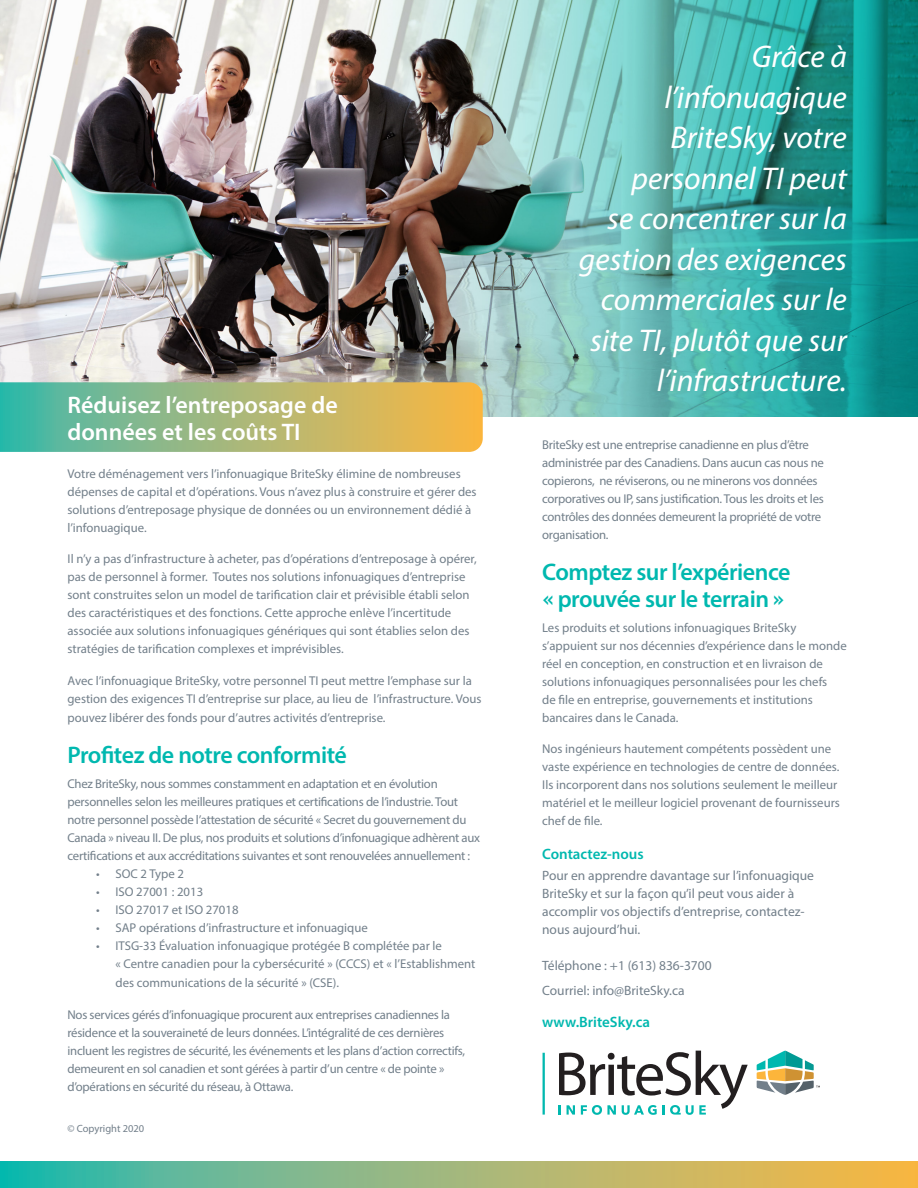
<style>
.page{position:relative;width:918px;height:1188px;background:#fff}
.page>*{position:absolute;margin:0;border:0;box-sizing:border-box;transform-origin:0 0}
.Paragraph_Style_1{font:italic 31.5px/40.5px "Myriad Pro";color:#fff;text-align:right}
.Paragraph_Style_1-2{font:600 24px/27px "Myriad Pro";letter-spacing:-.02em;color:#00b8af}
.t1{font:600 24px/27px "Myriad Pro";color:#fff}
.t2{font:600 15px "Myriad Pro";color:#00b8af}
.t3{font:13.5px/18px "Myriad Pro";color:#727f8a}
.Paragraph_Style_1-3{font:12.75px/18px "Myriad Pro";color:#727f8a}
.Paragraph_Style_1-4{font:12.75px/18px "Myriad Pro";letter-spacing:-.02em;color:#727f8a}
.t4{font:10.5px "Myriad Pro";color:#727f8a}
.s1{font-family:"DIN Alternate";font-weight:700}
</style>
<div class="page">
<img style="left:0;top:0;width:918px;height:417px">
<svg style="left:0;top:1161px;width:918px;height:27px;background:#9ab77b"></svg>
<svg style="left:0;top:382px;width:483px;height:70px;background:#a4b778"></svg>
<svg style="left:757px;top:1051px;width:63px;height:44px"></svg>
<svg style="left:558px;top:1051px;width:190px;height:64px"></svg>
<hr style="left:543px;top:1053px;width:2px;height:62px;background:#00b8af">
<p class="t1" style="left:68px;top:390px;width:272px">Réduisez l’entreposage de données et les coûts TI</p>
<p class="Paragraph_Style_1-3" style="left:68px;top:464px;width:411px">Votre déménagement vers l’infonuagique BriteSky élimine de nombreuses dépenses de capital et d’opérations. Vous n’avez plus à construire et gérer des solutions d’entreposage physique de données ou un environnement dédié à l’infonuagique.</p>
<p class="Paragraph_Style_1-3" style="left:68px;top:550px;width:411px">Il n’y a pas d’infrastructure à acheter, pas d’opérations d’entreposage à opérer, pas de personnel à former. Toutes nos solutions infonuagiques d’entreprise sont construites selon un model de tarification clair et prévisible établi selon des caractéristiques et des fonctions. Cette approche enlève l’incertitude associée aux solutions infonuagiques génériques qui sont établies selon des stratégies de tarification complexes et imprévisibles.</p>
<p class="Paragraph_Style_1-3" style="left:68px;top:671px;width:415px">Avec l’infonuagique BriteSky, votre personnel TI peut mettre l’emphase sur la gestion des exigences TI d’entreprise sur place, au lieu de l’infrastructure. Vous</p>
<p class="Paragraph_Style_1-3" style="left:68px;top:709px;width:320px">pouvez libérer des fonds pour d’autres activités d’entreprise.</p>
<p class="Paragraph_Style_1-2" style="left:68px;top:741px;width:281px">Profitez de notre conformité</p>
<p class="Paragraph_Style_1-4" style="left:68px;top:774px;width:414px">Chez BriteSky, nous sommes constamment en adaptation et en évolution personnelles selon les meilleures pratiques et certifications de l’industrie. Tout notre personnel possède l’attestation de sécurité « Secret du gouvernement du Canada » niveau II. De plus, nos produits et solutions d’infonuagique adhèrent aux certifications et aux accréditations suivantes et sont renouvelées annuellement :</p>
<p class="Paragraph_Style_1-3" style="left:96px;top:864px;width:90px">• SOC 2 Type 2</p>
<p class="Paragraph_Style_1-3" style="left:96px;top:882px;width:109px">• ISO 27001 : 2013</p>
<p class="Paragraph_Style_1-3" style="left:96px;top:900px;width:144px">• ISO 27017 et ISO 27018</p>
<p class="Paragraph_Style_1-3" style="left:96px;top:918px;width:273px">• SAP opérations d’infrastructure et infonuagique</p>
<p class="Paragraph_Style_1-3" style="left:116px;top:936px;width:362px;text-indent:-20px">• ITSG-33 Évaluation infonuagique protégée B complétée par le<br>« Centre canadien pour la cybersécurité » (CCCS) et « l’Establishment</p>
<p class="Paragraph_Style_1-3" style="left:116px;top:974px;width:225px">des communications de la sécurité » (CSE).</p>
<p class="Paragraph_Style_1-4" style="left:68px;top:1005px;width:399px">Nos services gérés d’infonuagique procurent aux entreprises canadiennes la résidence et la souveraineté de leurs données. L’intégralité de ces dernières incluent les registres de sécurité, les événements et les plans d’action correctifs, demeurent en sol canadien et sont gérées à partir d’un centre « de pointe » d’opérations en sécurité du réseau, à Ottawa.</p>
<p class="t4" style="left:68px;top:1122px;width:78px">© Copyright 2020</p>
<p class="Paragraph_Style_1" style="left:579px;top:36px;width:269px">Grâce à l’infonuagique<br>BriteSky, votre personnel TI peut<br>se concentrer sur la gestion des exigences commerciales sur le site TI, plutôt que sur l’infrastructure.</p>
<p class="Paragraph_Style_1-4" style="left:542px;top:436px;width:283px">BriteSky est une entreprise canadienne en plus d’être administrée par des Canadiens. Dans aucun cas nous ne copierons, ne réviserons, ou ne minerons vos données corporatives ou IP, sans justification. Tous les droits et les contrôles des données demeurent la propriété de votre organisation.</p>
<p class="Paragraph_Style_1-2" style="left:542px;top:558px;width:250px">Comptez sur l’expérience <span class="s1">«</span> prouvée sur le terrain <span class="s1">»</span></p>
<p class="Paragraph_Style_1-3" style="left:542px;top:618px;width:306px">Les produits et solutions infonuagiques BriteSky s’appuient sur nos décennies d’expérience dans le monde réel en conception, en construction et en livraison de solutions infonuagiques personnalisées pour les chefs<br>de file en entreprise, gouvernements et institutions bancaires dans le Canada.</p>
<p class="Paragraph_Style_1-3" style="left:542px;top:740px;width:299px">Nos ingénieurs hautement compétents possèdent une vaste expérience en technologies de centre de données.<br>Ils incorporent dans nos solutions seulement le meilleur matériel et le meilleur logiciel provenant de fournisseurs chef de file.</p>
<p class="t2" style="left:542px;top:844px;width:103px">Contactez-nous</p>
<p class="t3" style="left:542px;top:867px;width:273px">Pour en apprendre davantage sur l’infonuagique BriteSky et sur la façon qu’il peut vous aider à accomplir vos objectifs d’entreprise, contactez&shy;nous aujourd’hui.</p>
<p class="t3" style="left:542px;top:957px;width:171px">Téléphone : +1 (613) 836-3700</p>
<p class="t3" style="left:542px;top:981px;width:144px">Courriel: info@BriteSky.ca</p>
<p class="t2" style="left:542px;top:1012px;width:110px">www.BriteSky.ca</p>
</div>
